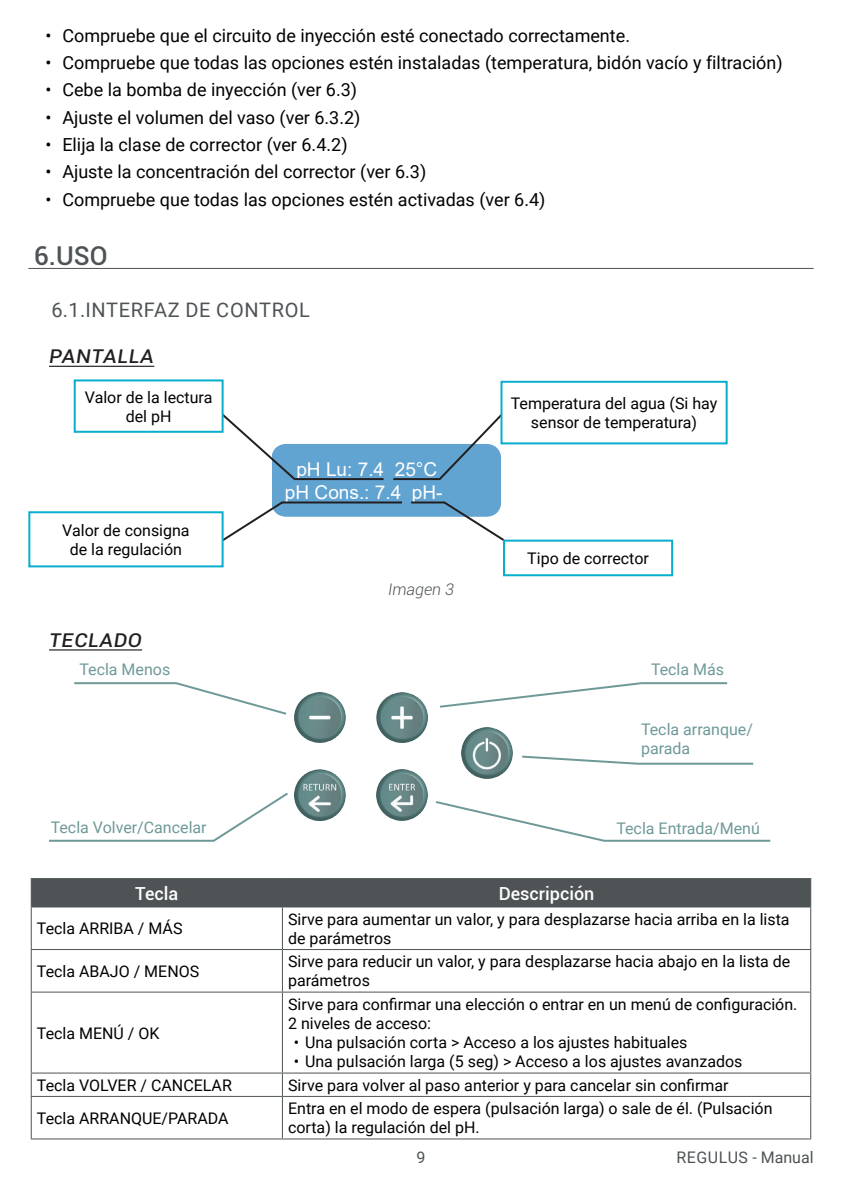
<style>
.page{position:relative;width:842px;height:1191px;background:#fff}
.page>*{position:absolute;margin:0;border:0;box-sizing:border-box;transform-origin:0 0}
.t1{font:500 26px "Roboto";color:#4e5355}
.titre_4{font:italic 24px "Roboto";color:#231f20}
.t2{font:20px "Roboto";letter-spacing:.035em;color:#4e5355}
.t3{font:19px/22.8px "Arial";color:#fff;text-align:center}
.t4{font:18px "Roboto";color:#010203}
.tableau_titre{font:500 18px "Roboto";color:#fff}
.tableau_texte{font:16px/19.2px "Roboto";color:#010203}
.texte{font:16px/19.2px "Roboto";color:#010203;text-align:center}
.tableau_texte-2{font:16px/19.2px "Roboto";color:#6e9998}
.t5{font:16px "Roboto";letter-spacing:.01em;color:#4e5355}
.t6{font:italic 300 16px "Roboto";color:#4e5355}
</style>
<div class="page">
<hr style="left:28px;top:268px;width:786px;height:1px;background:#4e5355">
<hr style="left:49px;top:366px;width:105px;height:1px;background:#231f20">
<hr style="left:49px;top:649px;width:93px;height:1px;background:#231f20">
<div style="left:272px;top:444px;width:228px;height:72px;background:#61a3d1;border-radius:14px"></div>
<div style="left:272px;top:444px;width:228px;height:73px;border:1px solid #61a3d1;border-radius:14px"></div>
<svg style="left:224px;top:414px;width:73px;height:68px"></svg>
<hr style="left:294px;top:478px;width:89px;height:2px;background:#231f20">
<div style="left:74px;top:379px;width:150px;height:54px;border:2px solid #08aecd"></div>
<svg style="left:224px;top:499px;width:61px;height:42px"></svg>
<hr style="left:282px;top:501px;width:120px;height:2px;background:#231f20">
<div style="left:28px;top:511px;width:196px;height:56px;border:2px solid #08aecd"></div>
<svg style="left:437px;top:415px;width:67px;height:67px"></svg>
<hr style="left:393px;top:478px;width:47px;height:2px;background:#231f20">
<div style="left:500px;top:381px;width:228px;height:63px;border:2px solid #08aecd"></div>
<svg style="left:441px;top:499px;width:63px;height:42px"></svg>
<hr style="left:411px;top:501px;width:34px;height:2px;background:#231f20">
<div style="left:503px;top:539px;width:170px;height:37px;border:2px solid #08aecd"></div>
<svg style="left:74px;top:682px;width:213px;height:33px"></svg>
<svg style="left:440px;top:682px;width:288px;height:26px"></svg>
<svg style="left:522px;top:755px;width:232px;height:10px"></svg>
<svg style="left:435px;top:801px;width:336px;height:41px"></svg>
<svg style="left:49px;top:792px;width:239px;height:50px"></svg>
<img style="left:462px;top:727px;width:50px;height:51px">
<img style="left:376px;top:769px;width:51px;height:51px">
<img style="left:295px;top:769px;width:51px;height:51px">
<img style="left:295px;top:692px;width:51px;height:51px">
<img style="left:376px;top:692px;width:51px;height:51px">
<div style="left:31px;top:878px;width:780px;height:28px;background:#4e5355"></div>
<hr style="left:31px;top:906px;width:251px;height:1px;background:#4e5355">
<hr style="left:31px;top:907px;width:1px;height:42px;background:#4e5355">
<hr style="left:282px;top:906px;width:529px;height:1px;background:#4e5355">
<hr style="left:282px;top:907px;width:1px;height:42px;background:#4e5355">
<hr style="left:810px;top:907px;width:1px;height:42px;background:#4e5355">
<hr style="left:31px;top:949px;width:251px;height:1px;background:#4e5355">
<hr style="left:31px;top:950px;width:1px;height:41px;background:#4e5355">
<hr style="left:282px;top:949px;width:529px;height:1px;background:#4e5355">
<hr style="left:282px;top:950px;width:1px;height:41px;background:#4e5355">
<hr style="left:810px;top:950px;width:1px;height:41px;background:#4e5355">
<hr style="left:31px;top:991px;width:251px;height:1px;background:#4e5355">
<hr style="left:31px;top:992px;width:1px;height:80px;background:#4e5355">
<hr style="left:282px;top:991px;width:529px;height:1px;background:#4e5355">
<hr style="left:282px;top:992px;width:1px;height:80px;background:#4e5355">
<hr style="left:810px;top:992px;width:1px;height:80px;background:#4e5355">
<hr style="left:31px;top:1072px;width:251px;height:1px;background:#4e5355">
<svg style="left:31px;top:1073px;width:1px;height:23px"></svg>
<hr style="left:282px;top:1072px;width:529px;height:1px;background:#4e5355">
<svg style="left:282px;top:1073px;width:1px;height:23px"></svg>
<svg style="left:810px;top:1073px;width:1px;height:23px"></svg>
<hr style="left:31px;top:1096px;width:251px;height:1px;background:#4e5355">
<hr style="left:31px;top:1097px;width:1px;height:41px;background:#4e5355">
<hr style="left:282px;top:1096px;width:529px;height:1px;background:#4e5355">
<hr style="left:282px;top:1097px;width:1px;height:41px;background:#4e5355">
<hr style="left:810px;top:1097px;width:1px;height:41px;background:#4e5355">
<hr style="left:31px;top:1138px;width:251px;height:1px;background:#4e5355">
<hr style="left:282px;top:1138px;width:529px;height:1px;background:#4e5355">
<p class="t4" style="left:45px;top:23px;width:586px">• Compruebe que el circuito de inyección esté conectado correctamente.</p>
<p class="t4" style="left:45px;top:50px;width:739px">• Compruebe que todas las opciones estén instaladas (temperatura, bidón vacío y filtración)</p>
<p class="t4" style="left:45px;top:77px;width:313px">• Cebe la bomba de inyección (ver 6.3)</p>
<p class="t4" style="left:45px;top:105px;width:317px">• Ajuste el volumen del vaso (ver 6.3.2)</p>
<p class="t4" style="left:45px;top:132px;width:304px">• Elija la clase de corrector (ver 6.4.2)</p>
<p class="t4" style="left:45px;top:159px;width:382px">• Ajuste la concentración del corrector (ver 6.3)</p>
<p class="t4" style="left:45px;top:186px;width:502px">• Compruebe que todas las opciones estén activadas (ver 6.4)</p>
<p class="t1" style="left:34px;top:237px;width:75px">6.USO</p>
<p class="t2" style="left:51px;top:296px;width:260px">6.1.INTERFAZ DE CONTROL</p>
<p class="titre_4" style="left:49px;top:338px;width:107px">Pantalla</p>
<p class="texte" style="left:85px;top:386px;width:129px">Valor de la lectura del pH</p>
<p class="texte" style="left:62px;top:520px;width:129px">Valor de consigna</p>
<p class="texte" style="left:70px;top:539px;width:114px">de la regulación</p>
<p class="titre_4" style="left:49px;top:621px;width:95px">Teclado</p>
<p class="tableau_texte-2" style="left:79px;top:659px;width:92px">Tecla Menos</p>
<p class="tableau_texte-2" style="left:51px;top:817px;width:157px">Tecla Volver/Cancelar</p>
<p class="t3" style="left:285px;top:457px;width:159px">pH Lu: 7.4 25°C pH Cons.: 7.4 pH-</p>
<p class="t6" style="left:388px;top:578px;width:67px">Imagen 3</p>
<p class="texte" style="left:511px;top:393px;width:208px">Temperatura del agua (Si hay sensor de temperatura)</p>
<p class="texte" style="left:527px;top:548px;width:123px">Tipo de corrector</p>
<p class="tableau_texte-2" style="left:651px;top:659px;width:75px">Tecla Más</p>
<p class="tableau_texte-2" style="left:641px;top:718px;width:113px">Tecla arranque/ parada</p>
<p class="tableau_texte-2" style="left:616px;top:817px;width:145px">Tecla Entrada/Menú</p>
<p class="tableau_titre" style="left:135px;top:880px;width:45px">Tecla</p>
<p class="tableau_titre" style="left:499px;top:880px;width:97px">Descripción</p>
<p class="tableau_texte" style="left:37px;top:918px;width:147px">Tecla ARRIBA / MÁS</p>
<p class="tableau_texte" style="left:288px;top:908px;width:503px">Sirve para aumentar un valor, y para desplazarse hacia arriba en la lista de parámetros</p>
<p class="tableau_texte" style="left:37px;top:961px;width:164px">Tecla ABAJO / MENOS</p>
<p class="tableau_texte" style="left:288px;top:951px;width:504px">Sirve para reducir un valor, y para desplazarse hacia abajo en la lista de parámetros</p>
<p class="tableau_texte" style="left:37px;top:1022px;width:124px">Tecla MENÚ / OK</p>
<p class="tableau_texte" style="left:288px;top:994px;width:511px">Sirve para confirmar una elección o entrar en un menú de configuración.</p>
<p class="tableau_texte" style="left:288px;top:1013px;width:145px">2 niveles de acceso:</p>
<p class="tableau_texte" style="left:294px;top:1032px;width:395px">• Una pulsación corta &gt; Acceso a los ajustes habituales</p>
<p class="tableau_texte" style="left:294px;top:1051px;width:450px">• Una pulsación larga (5 seg) &gt; Acceso a los ajustes avanzados</p>
<p class="tableau_texte" style="left:37px;top:1074px;width:196px">Tecla VOLVER / CANCELAR</p>
<p class="tableau_texte" style="left:288px;top:1074px;width:442px">Sirve para volver al paso anterior y para cancelar sin confirmar</p>
<p class="tableau_texte" style="left:37px;top:1107px;width:193px">Tecla ARRANQUE/PARADA</p>
<p class="tableau_texte" style="left:288px;top:1098px;width:486px">Entra en el modo de espera (pulsación larga) o sale de él. (Pulsación corta) la regulación del pH.</p>
<p class="t5" style="left:416px;top:1145px;width:10px">9</p>
<p class="t5" style="left:676px;top:1145px;width:139px">REGULUS - Manual</p>
</div>
